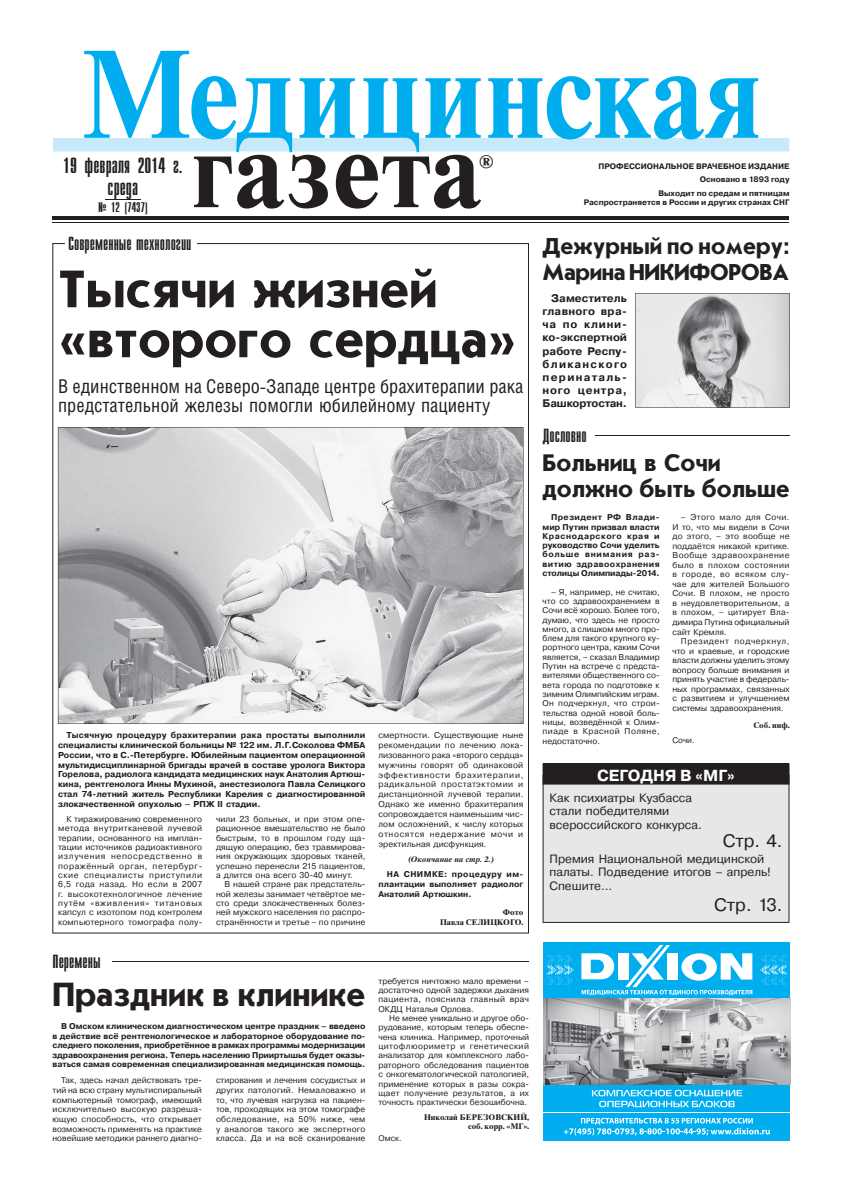
<style>
.page{position:relative;width:842px;height:1191px;background:#fff}
.page>*{position:absolute;margin:0;border:0;box-sizing:border-box;transform-origin:0 0}
.t1{font:700 55px/50px "Journal Sans C";color:#231f20}
.t2{font:700 35px "Journal Sans C";color:#231f20}
.t3{font:700 25px/26px "Journal Sans C";color:#231f20}
.t4{font:700 24px/26px "Journal Sans C";letter-spacing:-.015em;color:#231f20}
.t5{font:22px/22px "Compact C";color:#231f20;text-align:center}
.t6{font:19px/19px "Helios Cond";color:#231f20}
.t7{font:19px "Compact C";color:#231f20}
.t8{font:18px "Pragmatica C";color:#231f20}
.t9{font:700 18px "Newton C";color:#231f20}
.t10{font:700 16px "Pragmatica C";color:#fff}
.t11{font:14px "Compact C";color:#231f20}
.t12{font:12px/13.6px "Pragmatica C";color:#231f20}
.t13{font:700 11px/13.2px "Pragmatica C";letter-spacing:.075em;color:#231f20;text-align:justify}
.t14{font:700 8.6px/9.8px "Pragmatica C";color:#231f20;text-align:justify}
.t15{font:8.5px/9.3px "Pragmatica C";letter-spacing:.01em;color:#231f20;text-align:justify}
.t16{font:8.4px/9.5px "Pragmatica C";color:#231f20;text-align:justify}
.t17{font:700 8.4px/9.3px "Pragmatica C";color:#231f20;text-align:justify}
.t18{font:700 8.2px/9.1px "Times Ten Cyr";color:#231f20;text-align:right}
.t19{font:8.2px "Pragmatica C";color:#231f20}
.t20{font:700 8px/14.1px "Pragmatica C";color:#231f20;text-align:right}
.t21{font:8px "Times Ten Cyr Bold Inclined";color:#231f20}
</style>
<div class="page">
<hr style="left:52px;top:222px;width:738px;height:1px;background:#231f20">
<hr style="left:52px;top:216px;width:738px;height:4px;background:#231f20">
<div style="left:53px;top:139px;width:736px;height:12px;background:#c7eafb"></div>
<svg style="left:84px;top:51px;width:674px;height:101px"></svg>
<svg style="left:194px;top:155px;width:287px;height:54px"></svg>
<hr style="left:105px;top:199px;width:36px;height:1px;background:#231f20">
<div style="left:544px;top:943px;width:246px;height:198px;background:#00aeef"></div>
<svg style="left:760px;top:966px;width:27px;height:8px"></svg>
<svg style="left:547px;top:966px;width:26px;height:8px"></svg>
<img style="left:544px;top:998px;width:246px;height:86px">
<hr style="left:544px;top:1112px;width:246px;height:1px;background:#fff">
<svg style="left:592px;top:1090px;width:150px;height:17px"></svg>
<svg style="left:564px;top:1118px;width:206px;height:17px"></svg>
<svg style="left:581px;top:945px;width:171px;height:50px"></svg>
<svg style="left:52px;top:243px;width:477px;height:691px"></svg>
<div style="left:65px;top:238px;width:131px;height:16px;background:#fff"></div>
<hr style="left:112px;top:961px;width:417px;height:1px;background:#231f20">
<svg style="left:58px;top:427px;width:466px;height:297px"></svg>
<svg style="left:543px;top:763px;width:247px;height:160px;background:#c9c9ca"></svg>
<hr style="left:595px;top:435px;width:195px;height:1px;background:#231f20">
<svg style="left:635px;top:293px;width:155px;height:115px;background:#c6c7c8"></svg>
<h3 class="t5" style="left:63px;top:154px;width:121px">19 февраля 2014 г. среда</h3>
<h3 class="t11" style="left:98px;top:199px;width:51px">№ 12 (7437)</h3>
<h3 class="t7" style="left:68px;top:233px;width:125px">Современные технологии</h3>
<h3 class="t9" style="left:479px;top:152px;width:17px">®</h3>
<h1 class="t1" style="left:58px;top:265px;width:460px">Тысячи жизней «второго сердца»</h1>
<h3 class="t6" style="left:58px;top:377px;width:467px">В единственном на Северо-Западе центре брахитерапии рака предстательной железы помогли юбилейному пациенту</h3>
<p class="t14" style="left:58px;top:731px;width:309px;text-indent:9px">Тысячную процедуру брахитерапии рака простаты выполнили специалисты клинической больницы № 122 им. Л.Г.Соколова ФМБА России, что в С.-Петербурге. Юбилейным пациентом операционной мультидисциплинарной бригады врачей в составе уролога Виктора Горелова, радиолога кандидата медицинских наук Анатолия Артюш&shy;кина, рентгенолога Инны Мухиной, анестезиолога Павла Селицкого стал 74-летний житель Республики Карелия с диагностированной злокачественной опухолью – РПЖ II cтадии.</p>
<p class="t15" style="left:58px;top:815px;width:146px;text-indent:8px">К тиражированию современного метода внутритканевой лучевой терапии, основанного на имплан&shy;тации источников радиоактивного излучения непосредственно в поражённый орган, петербург&shy;ские специалисты приступили 6,5 года назад. Но если в 2007 г. высокотехнологичное лечение путём «вживления» титановых капсул с изотопом под контролем компьютерного томографа полу-</p>
<p class="t15" style="left:216px;top:815px;width:151px">чили 23 больных, и при этом опе&shy;рационное вмешательство не было быстрым, то в прошлом году ща&shy;дящую операцию, без травмирова&shy;ния окружающих здоровых тканей, успешно перенесли 215 пациентов, а длится она всего 30-40 минут.</p>
<p class="t15" style="left:216px;top:881px;width:151px;text-indent:8px">В нашей стране рак предстатель&shy;ной железы занимает четвёртое ме&shy;сто среди злокачественных болез&shy;ней мужского населения по распро&shy;странённости и третье – по причине</p>
<h3 class="t7" style="left:52px;top:950px;width:50px">Перемены</h3>
<h2 class="t2" style="left:52px;top:976px;width:314px">Праздник в клинике</h2>
<p class="t17" style="left:53px;top:1023px;width:314px;text-indent:8px">В Омском клиническом диагностическом центре праздник – введено в действие всё рентгенологическое и лабораторное оборудование по&shy;следнего поколения, приобретённое в рамках программы модернизации здравоохранения региона. Теперь населению Прииртышья будет оказы&shy;ваться самая современная специализированная медицинская помощь.</p>
<p class="t16" style="left:53px;top:1076px;width:151px;text-indent:8px">Так, здесь начал действовать тре&shy;тий на всю страну мультиспиральный компьютерный томограф, имеющий исключительно высокую разреша&shy;ющую способность, что открывает возможность применять на практике новейшие методики раннего диагно-</p>
<p class="t16" style="left:216px;top:1076px;width:151px">стирования и лечения сосудистых и других патологий. Немаловажно и то, что лучевая нагрузка на пациен&shy;тов, проходящих на этом томографе обследование, на 50% ниже, чем у аналогов такого же экспертного класса. Да и на всё сканирование</p>
<p class="t15" style="left:378px;top:731px;width:146px;line-height:9.9px">смертности. Существующие ныне рекомендации по лечению лока&shy;лизованного рака «второго сердца» мужчины говорят об одинаковой эффективности брахитерапии, радикальной простатэктомии и дистанционной лучевой терапии.<br>Однако же именно брахитерапия сопровождается наименьшим чис&shy;лом осложнений, к числу которых относятся недержание мочи и эректильная дисфункция.</p>
<p class="t21" style="left:408px;top:854px;width:88px">(Окончание на стр. 2.)</p>
<p class="t17" style="left:378px;top:870px;width:146px;line-height:9.9px;text-indent:8px">НА СНИМКЕ: процедуру им&shy;плантации выполняет радиолог Анатолий Артюшкин.</p>
<p class="t18" style="left:440px;top:907px;width:85px;line-height:9.6px">Фото<br>Павла СЕЛИЦКОГО.</p>
<p class="t16" style="left:378px;top:977px;width:152px">требуется ничтожно мало времени – достаточно одной задержки дыхания пациента, пояснила главный врач ОКДЦ Наталья Орлова.</p>
<p class="t16" style="left:378px;top:1014px;width:152px;text-indent:11px">Не менее уникально и другое обо&shy;рудование, которым теперь обеспе&shy;чена клиника. Например, проточный цитофлюориметр и генетический анализатор для комплексного лабо&shy;раторного обследования пациентов с онкогематологической патологией, применение которых в разы сокра&shy;щает получение результатов, а их точность практически безошибочна.</p>
<p class="t18" style="left:424px;top:1113px;width:107px">Николай БЕРЕЗОВСКИЙ, соб. корр. «МГ».</p>
<p class="t19" style="left:378px;top:1135px;width:25px">Омск.</p>
<p class="t20" style="left:598px;top:160px;width:193px">ПРОФЕССИОНАЛЬНОЕ ВРАЧЕБНОЕ ИЗДАНИЕ</p>
<p class="t20" style="left:658px;top:173px;width:133px">Основано в 1893 году<br>Выходит по средам и пятницам</p>
<p class="t20" style="left:584px;top:196px;width:207px">Распространяется в России и других странах СНГ</p>
<h3 class="t4" style="left:543px;top:234px;width:248px">Дежурный по номеру:<br>Марина НИКИФОРОВА</h3>
<h3 class="t13" style="left:543px;top:293px;width:86px;text-indent:8px">Заместитель главного вра&shy;ча по клини&shy;ко-экспертной работе Респу&shy;бликанского перинаталь&shy;ного центра, Башкор тостан.</h3>
<h3 class="t7" style="left:543px;top:424px;width:46px">Дословно</h3>
<h3 class="t3" style="left:543px;top:450px;width:248px">Больниц в Сочи должно быть больше</h3>
<p class="t17" style="left:543px;top:514px;width:119px;text-indent:8px">Президент РФ Влади&shy;мир Путин призвал власти Краснодарского края и руководство Сочи уделить больше внимания раз&shy;витию здравоохранения столицы Олимпиады-2014.</p>
<p class="t16" style="left:543px;top:588px;width:119px;text-indent:8px">– Я, например, не считаю, что со здравоохранением в Сочи всё хорошо. Более того, думаю, что здесь не просто много, а слишком много про&shy;блем для такого крупного ку&shy;рортного центра, каким Сочи является, – сказал Владимир Путин на встрече с предста&shy;вителями общественного со&shy;вета города по подготовке к зимним Олимпийским играм.<br>Он подчеркнул, что строи&shy;тельства одной новой боль&shy;ницы, возведённой к Олим&shy;пиаде в Красной Поляне, недостаточно.</p>
<p class="t16" style="left:672px;top:514px;width:119px;text-indent:8px">– Этого мало для Сочи.<br>И то, что мы видели в Сочи до этого, – это вообще не поддаётся никакой критике.<br>Вообще здравоохранение было в плохом состоянии в городе, во всяком слу&shy;чае для жителей Большого Сочи. В плохом, не просто в неудовлетворительном, а в плохом, – цитирует Вла&shy;димира Путина официальный сайт Кремля.</p>
<p class="t16" style="left:672px;top:637px;width:119px;text-indent:8px">Президент подчеркнул, что и краевые, и городские власти должны уделить этому вопросу больше внимания и принять участие в федераль&shy;ных программах, связанных с развитием и улучшением системы здравоохранения.</p>
<p class="t18" style="left:753px;top:721px;width:38px">Соб. инф.</p>
<p class="t19" style="left:672px;top:738px;width:24px">Сочи.</p>
<h3 class="t10" style="left:597px;top:770px;width:139px">СЕГОДНЯ В «МГ»</h3>
<h3 class="t12" style="left:550px;top:793px;width:154px">Как психиатры Кузбасса стали победителями всероссийского конкурса.</h3>
<h3 class="t8" style="left:723px;top:835px;width:61px">Стр. 4.</h3>
<h3 class="t12" style="left:550px;top:854px;width:223px">Премия Национальной медицинской палаты. Подведение итогов – апрель!<br>Спешите...</h3>
<h3 class="t8" style="left:714px;top:898px;width:70px">Стр. 13.</h3>
</div>
